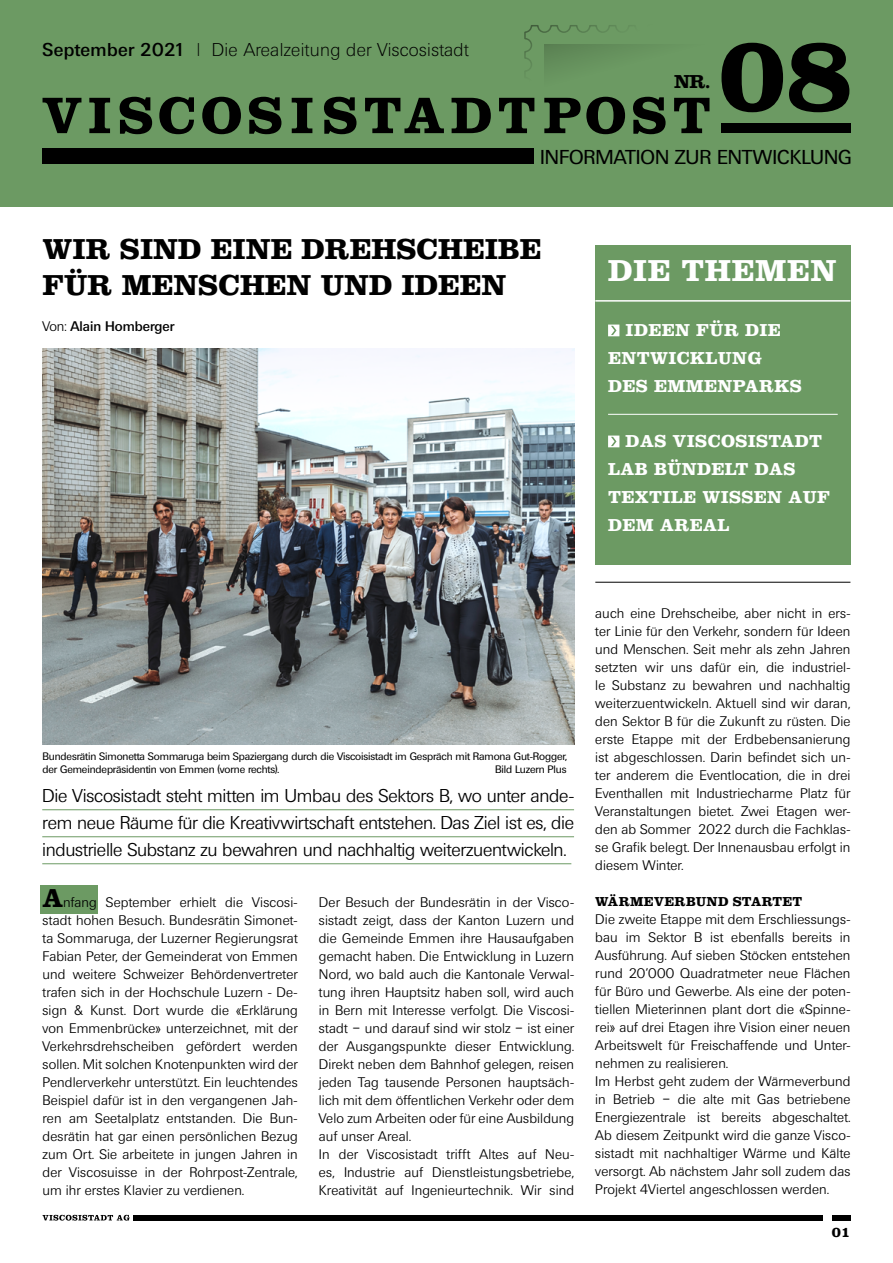
<style>
.page{position:relative;width:893px;height:1263px;background:#fff}
.page>*{position:absolute;margin:0;border:0;box-sizing:border-box;transform-origin:0 0}
.t1{font:700 109.5px "Clarendon LT Std";color:#000}
.t2{font:700 31.5px "Clarendon LT Std";letter-spacing:.02em;color:#fff}
.t3{font:700 30px/36px "Clarendon LT Std";color:#000}
.t4{font:19.5px "Ultimate Serial";color:#000}
.t5{font:700 19.5px "Clarendon LT Std";color:#000}
.t6{font:300 18px/27px "Ultimate Serial";letter-spacing:-.015em;color:#000;text-align:justify}
.t7{font:700 18px/27.8px "Clarendon LT Std";letter-spacing:.02em;color:#fff}
.t8{font:200 18px "Ultimate Serial";letter-spacing:.02em;color:#000}
.t9{font:700 15px "Clarendon LT Std";color:#000}
.t10{font:300 13.5px/18px "Ultimate Serial";letter-spacing:.015em;color:#000;text-align:justify}
.t11{font:700 13.5px "Clarendon LT Std";letter-spacing:.015em;color:#000}
.t12{font:500 13.5px "Ultimate Serial";color:#000}
.t13{font:10.5px/12.6px "Ultimate Serial";letter-spacing:-.01em;color:#000}
.s1{font-weight:500}
.s2{font-weight:300}
.s3{font-family:"Clarendon LT Std";font-weight:700;font-size:27px}
</style>
<div class="page">
<div style="left:40px;top:885px;width:58px;height:29px;background:#6c9a63"></div>
<div style="left:0;top:0;width:893px;height:207px;background:#6c9a63"></div>
<svg style="left:43px;top:98px;width:38px;height:35px"></svg>
<svg style="left:89px;top:98px;width:21px;height:35px"></svg>
<svg style="left:120px;top:97px;width:32px;height:37px"></svg>
<svg style="left:159px;top:97px;width:35px;height:37px"></svg>
<svg style="left:202px;top:97px;width:39px;height:37px"></svg>
<svg style="left:249px;top:97px;width:32px;height:37px"></svg>
<svg style="left:292px;top:98px;width:20px;height:35px"></svg>
<svg style="left:324px;top:97px;width:32px;height:37px"></svg>
<svg style="left:365px;top:98px;width:79px;height:35px"></svg>
<svg style="left:452px;top:98px;width:39px;height:35px"></svg>
<div style="left:43px;top:149px;width:491px;height:15px;background:#000"></div>
<div style="left:721px;top:124px;width:129px;height:9px;background:#000"></div>
<img style="left:43px;top:349px;width:531px;height:396px">
<div style="left:595px;top:245px;width:255px;height:320px;background:#6c9a63"></div>
<svg style="left:608px;top:325px;width:11px;height:11px"></svg>
<hr style="left:608px;top:414px;width:230px;height:1px;background:#fff">
<svg style="left:608px;top:436px;width:11px;height:11px"></svg>
<svg style="left:43px;top:1215px;width:87px;height:5px"></svg>
<div style="left:133px;top:1215px;width:690px;height:5px;background:#000"></div>
<div style="left:832px;top:1215px;width:18px;height:5px;background:#000"></div>
<hr style="left:595px;top:300px;width:255px;height:2px;background:#fff">
<svg style="left:499px;top:25px;width:228px;height:109px"></svg>
<div style="left:545px;top:45px;width:165px;height:44px;background:linear-gradient(to right,#65915d,#6e9c64)"></div>
<hr style="left:42px;top:809px;width:532px;height:1px;background:#6c9a63">
<hr style="left:42px;top:836px;width:532px;height:1px;background:#6c9a63">
<hr style="left:42px;top:863px;width:529px;height:1px;background:#6c9a63">
<hr style="left:595px;top:582px;width:255px;height:1px;background:#000">
<h3 class="t8" style="left:43px;top:38px;width:427px"><span class="s1">September 2021</span> | Die Arealzeitung der Viscosistadt</h3>
<h3 class="t5" style="left:674px;top:70px;width:38px">NR.</h3>
<h1 class="t1" style="left:719px;top:8px;width:135px">08</h1>
<h3 class="t4" style="left:540px;top:145px;width:313px">INFORMATION ZUR ENTWICKLUNG</h3>
<h3 class="t3" style="left:43px;top:230px;width:500px">WIR SIND EINE DREHSCHEIBE<br>FÜR MENSCHEN UND IDEEN</h3>
<p class="t12" style="left:43px;top:318px;width:133px"><span class="s2">Von:</span> Alain Homberger</p>
<h2 class="t2" style="left:608px;top:251px;width:230px">DIE THEMEN</h2>
<h3 class="t7" style="left:608px;top:316px;width:195px;text-indent:18px">IDEEN FÜR DIE<br>ENTWICKLUNG<br>DES EMMENPARKS</h3>
<h3 class="t7" style="left:608px;top:427px;width:224px;text-indent:18px">DAS VISCOSISTADT<br>LAB BÜNDELT DAS<br>TEXTILE WISSEN AUF<br>DEM AREAL</h3>
<p class="t13" style="left:43px;top:750px;width:526px">Bundesrätin Simonetta Sommaruga beim Spaziergang durch die Viscoisistadt im Gespräch mit Ramona Gut-Rogger, der Gemeindepräsidentin von Emmen (vorne rechts).</p>
<p class="t13" style="left:495px;top:763px;width:73px">Bild Luzern Plus</p>
<h3 class="t6" style="left:42px;top:782px;width:533px">Die Viscosistadt steht mitten im Umbau des Sektors B, wo unter ande&shy;rem neue Räume für die Kreativwirtschaft entstehen. Das Ziel ist es, die industrielle Substanz zu bewahren und nachhaltig weiterzuentwickeln.</h3>
<p class="t10" style="left:43px;top:893px;width:257px"><span class="s3">A</span>nfang September erhielt die Viscosi&shy;stadt hohen Besuch. Bundesrätin Simonet&shy;ta Sommaruga, der Luzerner Regierungsrat Fabian Peter, der Gemeinderat von Emmen und weitere Schweizer Behördenvertreter trafen sich in der Hochschule Luzern - De&shy;sign &amp; Kunst. Dort wurde die «Erklärung von Emmenbrücke» unterzeichnet, mit der Verkehrsdrehscheiben gefördert werden sollen. Mit solchen Knotenpunkten wird der Pendlerverkehr unterstützt. Ein leuchtendes Beispiel dafür ist in den vergangenen Jah&shy;ren am Seetalplatz entstanden. Die Bun&shy;desrätin hat gar einen persönlichen Bezug zum Ort. Sie arbeitete in jungen Jahren in der Viscosuisse in der Rohrpost-Zentrale, um ihr erstes Klavier zu verdienen.</p>
<p class="t10" style="left:319px;top:893px;width:257px;text-align:left">Der Besuch der Bundesrätin in der Visco&shy;sistadt zeigt, dass der Kanton Luzern und die Gemeinde Emmen ihre Hausaufgaben gemacht haben. Die Entwicklung in Luzern Nord, wo bald auch die Kantonale Verwal&shy;tung ihren Hauptsitz haben soll, wird auch in Bern mit Interesse verfolgt. Die Viscosi&shy;stadt – und darauf sind wir stolz – ist einer der Ausgangspunkte dieser Entwicklung.<br>Direkt neben dem Bahnhof gelegen, reisen jeden Tag tausende Personen hauptsäch&shy;lich mit dem öffentlichen Verkehr oder dem Velo zum Arbeiten oder für eine Ausbildung auf unser Areal.<br>In der Viscosistadt trifft Altes auf Neu&shy;es, Industrie auf Dienstleistungsbetriebe, Kreativität auf Ingenieurtechnik. Wir sind</p>
<p class="t10" style="left:595px;top:605px;width:257px">auch eine Drehscheibe, aber nicht in ers&shy;ter Linie für den Verkehr, sondern für Ideen und Menschen. Seit mehr als zehn Jahren setzten wir uns dafür ein, die industriel&shy;le Substanz zu bewahren und nachhaltig weiterzuentwickeln. Aktuell sind wir daran, den Sektor B für die Zukunft zu rüsten. Die erste Etappe mit der Erdbebensanierung ist abgeschlossen. Darin befindet sich un&shy;ter anderem die Eventlocation, die in drei Eventhallen mit Industriecharme Platz für Veranstaltungen bietet. Zwei Etagen wer&shy;den ab Sommer 2022 durch die Fachklas&shy;se Grafik belegt. Der Innenausbau erfolgt in diesem Winter.</p>
<p class="t11" style="left:595px;top:894px;width:208px">WÄRMEVERBUND STARTET</p>
<p class="t10" style="left:595px;top:911px;width:257px;text-align:left">Die zweite Etappe mit dem Erschliessungs&shy;bau im Sektor B ist ebenfalls bereits in Ausführung. Auf sieben Stöcken entstehen rund 20’000 Quadratmeter neue Flächen für Büro und Gewerbe. Als eine der poten&shy;tiellen Mieterinnen plant dort die «Spinne&shy;rei» auf drei Etagen ihre Vision einer neuen Arbeitswelt für Freischaffende und Unter&shy;nehmen zu realisieren.<br>Im Herbst geht zudem der Wärmeverbund in Betrieb – die alte mit Gas betriebene Energiezentrale ist bereits abgeschaltet.<br>Ab diesem Zeitpunkt wird die ganze Visco&shy;sistadt mit nachhaltiger Wärme und Kälte versorgt. Ab nächstem Jahr soll zudem das Projekt 4Viertel angeschlossen werden.</p>
<p class="t9" style="left:832px;top:1223px;width:20px">01</p>
</div>
